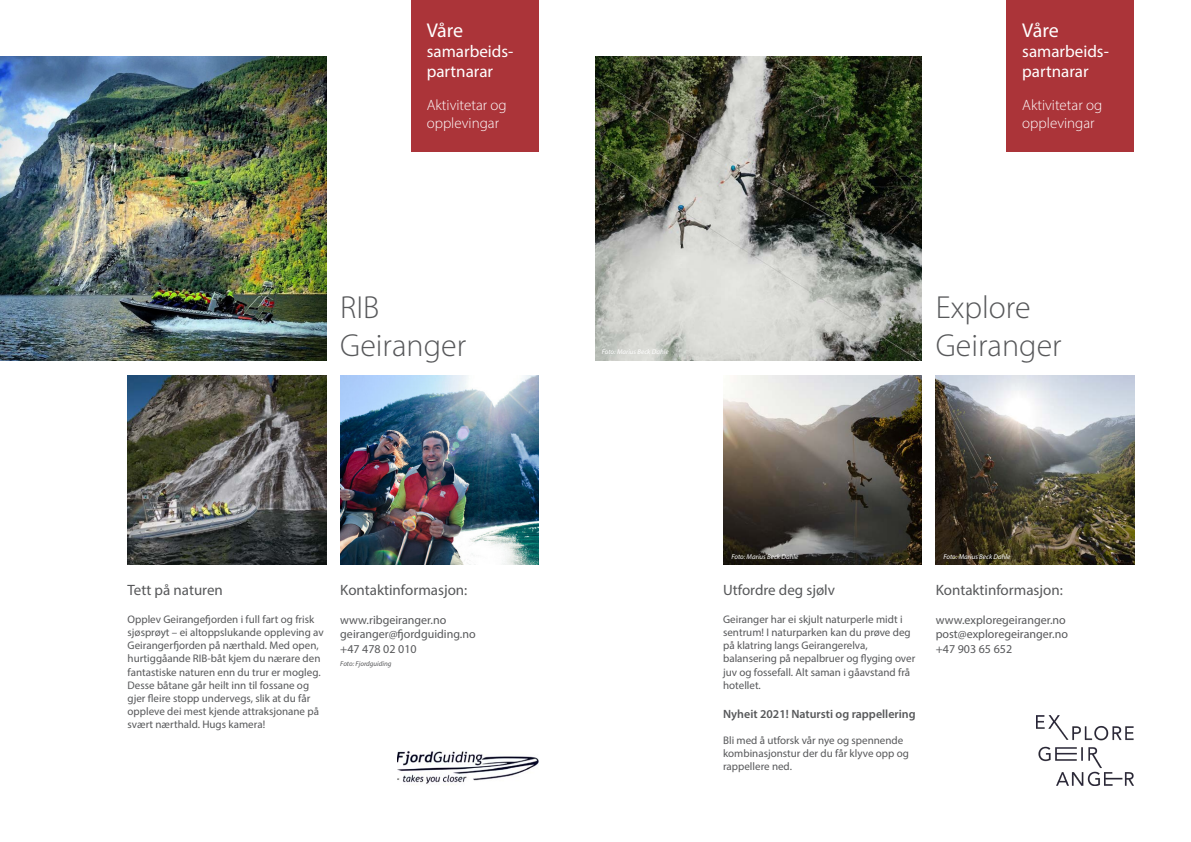
<style>
.page{position:relative;width:1191px;height:842px;background:#fff}
.page>*{position:absolute;margin:0;border:0;box-sizing:border-box;transform-origin:0 0}
.t1{font:300 32px "Myriad Pro";color:#57585a}
.t2{font:20px "Myriad Pro";letter-spacing:-.01em;color:#fff}
.t3{font:17px/20.4px "Myriad Pro";color:#fff}
.t4{font:15px "Myriad Pro";color:#57585a}
.t5{font:300 15px/18px "Myriad Pro";color:#fff}
.t6{font:12px "Myriad Pro";color:#57585a}
.t7{font:600 12px "Myriad Pro";color:#57585a}
.t8{font:11px/13.2px "Myriad Pro";color:#57585a}
.t9{font:italic 7px "Myriad Pro";color:#fff}
.t10{font:italic 7px "Myriad Pro";color:#57585a}
</style>
<div class="page">
<img style="left:0;top:57px;width:326px;height:303px">
<img style="left:128px;top:376px;width:198px;height:188px">
<img style="left:340px;top:376px;width:199px;height:188px">
<div style="left:411px;top:0;width:128px;height:152px;background:#ab3439"></div>
<img style="left:397px;top:750px;width:141px;height:34px">
<img style="left:595px;top:57px;width:326px;height:303px">
<img style="left:723px;top:376px;width:198px;height:188px">
<img style="left:935px;top:376px;width:199px;height:188px">
<div style="left:1006px;top:0;width:128px;height:152px;background:#ab3439"></div>
<img style="left:1036px;top:715px;width:97px;height:70px">
<p class="t2" style="left:427px;top:17px;width:38px">Våre</p>
<p class="t3" style="left:427px;top:41px;width:88px">samarbeids&shy;partnarar</p>
<p class="t5" style="left:427px;top:96px;width:81px">Aktivitetar og opplevingar</p>
<p class="t1" style="left:340px;top:288px;width:41px">RIB</p>
<p class="t1" style="left:340px;top:326px;width:127px">Geiranger</p>
<p class="t4" style="left:128px;top:581px;width:97px">Tett på naturen</p>
<p class="t8" style="left:128px;top:612px;width:198px">Opplev Geirangefjorden i full fart og frisk sjøsprøyt – ei altoppslukande oppleving av Geirangerfjorden på nærthald. Med open, hurtiggåande RIB-båt kjem du nærare den fantastiske naturen enn du trur er mogleg.<br>Desse båtane går heilt inn til fossane og gjer fleire stopp undervegs, slik at du får oppleve dei mest kjende attraksjonane på svært nærthald. Hugs kamera!</p>
<p class="t4" style="left:340px;top:581px;width:129px">Kontaktinformasjon:</p>
<p class="t6" style="left:340px;top:613px;width:107px">www.ribgeiranger.no</p>
<p class="t6" style="left:340px;top:627px;width:137px">geiranger@fjordguiding.no</p>
<p class="t6" style="left:340px;top:641px;width:78px">+47 478 02 010</p>
<p class="t10" style="left:340px;top:659px;width:53px">Foto: Fjordguiding</p>
<p class="t9" style="left:602px;top:348px;width:68px">Foto: Marius Beck Dahle</p>
<p class="t2" style="left:1022px;top:17px;width:38px">Våre</p>
<p class="t3" style="left:1022px;top:41px;width:88px">samarbeids&shy;partnarar</p>
<p class="t5" style="left:1022px;top:96px;width:81px">Aktivitetar og opplevingar</p>
<p class="t1" style="left:935px;top:288px;width:96px">Explore</p>
<p class="t1" style="left:935px;top:326px;width:127px">Geiranger</p>
<p class="t9" style="left:731px;top:553px;width:68px">Foto: Marius Beck Dahle</p>
<p class="t9" style="left:943px;top:553px;width:68px">Foto: Marius Beck Dahle</p>
<p class="t4" style="left:723px;top:581px;width:113px">Utfordre deg sjølv</p>
<p class="t8" style="left:723px;top:612px;width:189px">Geiranger har ei skjult naturperle midt i sentrum! I naturparken kan du prøve deg på klatring langs Geirangerelva,</p>
<p class="t8" style="left:723px;top:652px;width:194px">balansering på nepalbruer og flyging over juv og fossefall. Alt saman i gåavstand frå hotellet.</p>
<p class="t7" style="left:723px;top:706px;width:194px">Nyheit 2021! Natursti og rappellering</p>
<p class="t8" style="left:723px;top:734px;width:187px">Bli med å utforsk vår nye og spennende kombinasjonstur der du får klyve opp og rappellere ned.</p>
<p class="t4" style="left:935px;top:581px;width:129px">Kontaktinformasjon:</p>
<p class="t6" style="left:935px;top:613px;width:131px">www.exploregeiranger.no</p>
<p class="t6" style="left:935px;top:627px;width:134px">post@exploregeiranger.no</p>
<p class="t6" style="left:935px;top:641px;width:78px">+47 903 65 652</p>
</div>
